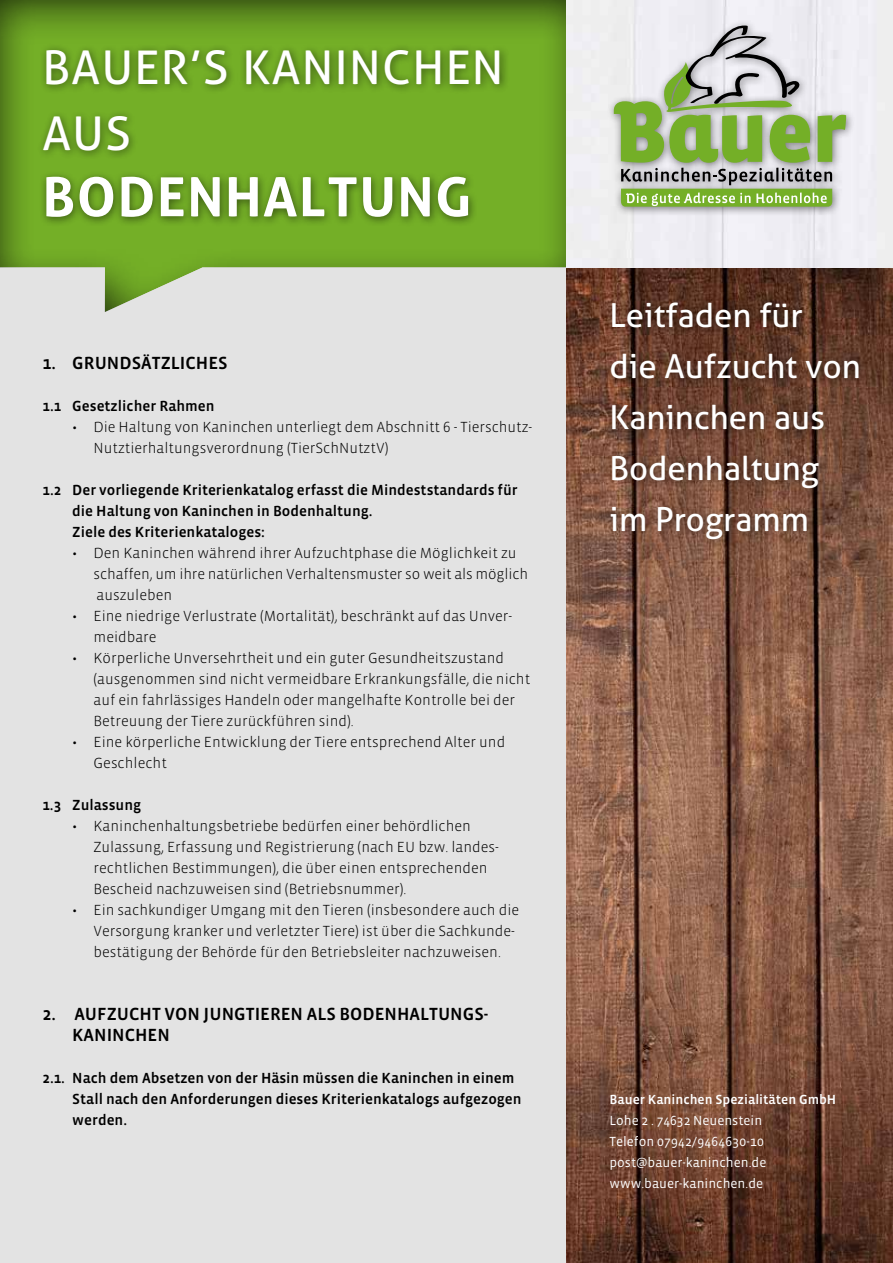
<style>
.page{position:relative;width:893px;height:1263px;background:#fff}
.page>*{position:absolute;margin:0;border:0;box-sizing:border-box;transform-origin:0 0}
.t1{font:700 54px "Aller";letter-spacing:.03em;color:#fff}
.t2{font:46.5px/66px "Aller";letter-spacing:.03em;color:#fff}
.t3{font:33px/51px "Aller";color:#fff}
.t4{font:18px/21px "Vista Sans Med";color:#000}
.t5{font:300 15px/21px "Vista Sans";color:#000}
.t6{font:15px/21px "Vista Sans Med";color:#000}
.t7{font:13.5px/21px "Vista Sans";color:#fff}
.t8{font:13.5px "Vista Sans Med";color:#fff}
</style>
<div class="page">
<div style="left:0;top:259px;width:567px;height:1004px;background:#e3e3e3"></div>
<div style="left:0;top:0;width:567px;height:314px;background:#000;opacity:.75"></div>
<img style="left:567px;top:0;width:326px;height:1263px">
<div style="left:37px;top:43px;width:473px;height:184px;background:#000;opacity:.5"></div>
<div style="left:604px;top:295px;width:264px;height:254px;background:#000;opacity:.5"></div>
<div style="left:607px;top:18px;width:249px;height:199px;background:#000;opacity:.5"></div>
<svg style="left:614px;top:24px;width:232px;height:183px;background:#b4c4a1"></svg>
<h2 class="t2" style="left:43px;top:35px;width:463px">BAUER’S KANINCHEN<br>AUS</h2>
<h1 class="t1" style="left:43px;top:164px;width:430px">BODENHALTUNG</h1>
<p class="t4" style="left:43px;top:353px;width:187px">1. GRUNDSÄTZLICHES</p>
<p class="t6" style="left:43px;top:396px;width:174px">1.1 Gesetzlicher Rahmen</p>
<p class="t5" style="left:94px;top:417px;width:440px;text-indent:-21px">• Die Haltung von Kaninchen unterliegt dem Abschnitt 6 - Tierschutz-<br>Nutztierhaltungsverordnung (TierSchNutztV)</p>
<p class="t6" style="left:72px;top:480px;width:447px;text-indent:-30px">1.2 Der vorliegende Kriterienkatalog erfasst die Mindeststandards für die Haltung von Kaninchen in Bodenhaltung.<br>Ziele des Kriterienkataloges:</p>
<p class="t5" style="left:94px;top:543px;width:436px;text-indent:-21px">• Den Kaninchen während ihrer Aufzuchtphase die Möglichkeit zu schaffen, um ihre natürlichen Verhaltensmuster so weit als möglich auszuleben</p>
<p class="t5" style="left:94px;top:606px;width:420px;text-indent:-21px">• Eine niedrige Verlustrate (Mortalität), beschränkt auf das Unver&shy;meidbare</p>
<p class="t5" style="left:94px;top:648px;width:438px;text-indent:-21px">• Körperliche Unversehrtheit und ein guter Gesundheitszustand (ausgenommen sind nicht vermeidbare Erkrankungsfälle, die nicht auf ein fahrlässiges Handeln oder mangelhafte Kontrolle bei der Betreuung der Tiere zurückführen sind).</p>
<p class="t5" style="left:94px;top:732px;width:413px;text-indent:-21px">• Eine körperliche Entwicklung der Tiere entsprechend Alter und<br>Geschlecht</p>
<p class="t6" style="left:42px;top:795px;width:100px">1.3 Zulassung</p>
<p class="t5" style="left:94px;top:816px;width:407px;text-indent:-21px">• Kaninchenhaltungsbetriebe bedürfen einer behördlichen Zulassung, Erfassung und Registrierung (nach EU bzw. landes&shy;rechtlichen Bestimmungen), die über einen entsprechenden Bescheid nachzuweisen sind (Betriebsnummer).</p>
<p class="t5" style="left:93px;top:900px;width:427px;text-indent:-21px">• Ein sachkundiger Umgang mit den Tieren (insbesondere auch die<br>Versorgung kranker und verletzter Tiere) ist über die Sachkunde&shy;bestätigung der Behörde für den Betriebsleiter nachzuweisen.</p>
<p class="t4" style="left:72px;top:1004px;width:418px;text-indent:-30px">2. AUFZUCHT VON JUNGTIEREN ALS BODENHALTUNGS-<br>KANINCHEN</p>
<p class="t6" style="left:72px;top:1068px;width:451px;text-indent:-30px">2.1. Nach dem Absetzen von der Häsin müssen die Kaninchen in einem<br>Stall nach den Anforderungen dieses Kriterienkatalogs aufgezogen werden.</p>
<h3 class="t3" style="left:609px;top:290px;width:253px">Leitfaden für<br>die Aufzucht von<br>Kaninchen aus<br>Bodenhaltung im Programm</h3>
<p class="t8" style="left:609px;top:1093px;width:228px">Bauer Kaninchen Spezialitäten GmbH</p>
<p class="t7" style="left:609px;top:1110px;width:158px">Lohe 2 . 74632 Neuenstein<br>Telefon 07942/9464630-10 post@bauer-kaninchen.de www.bauer-kaninchen.de</p>
</div>
